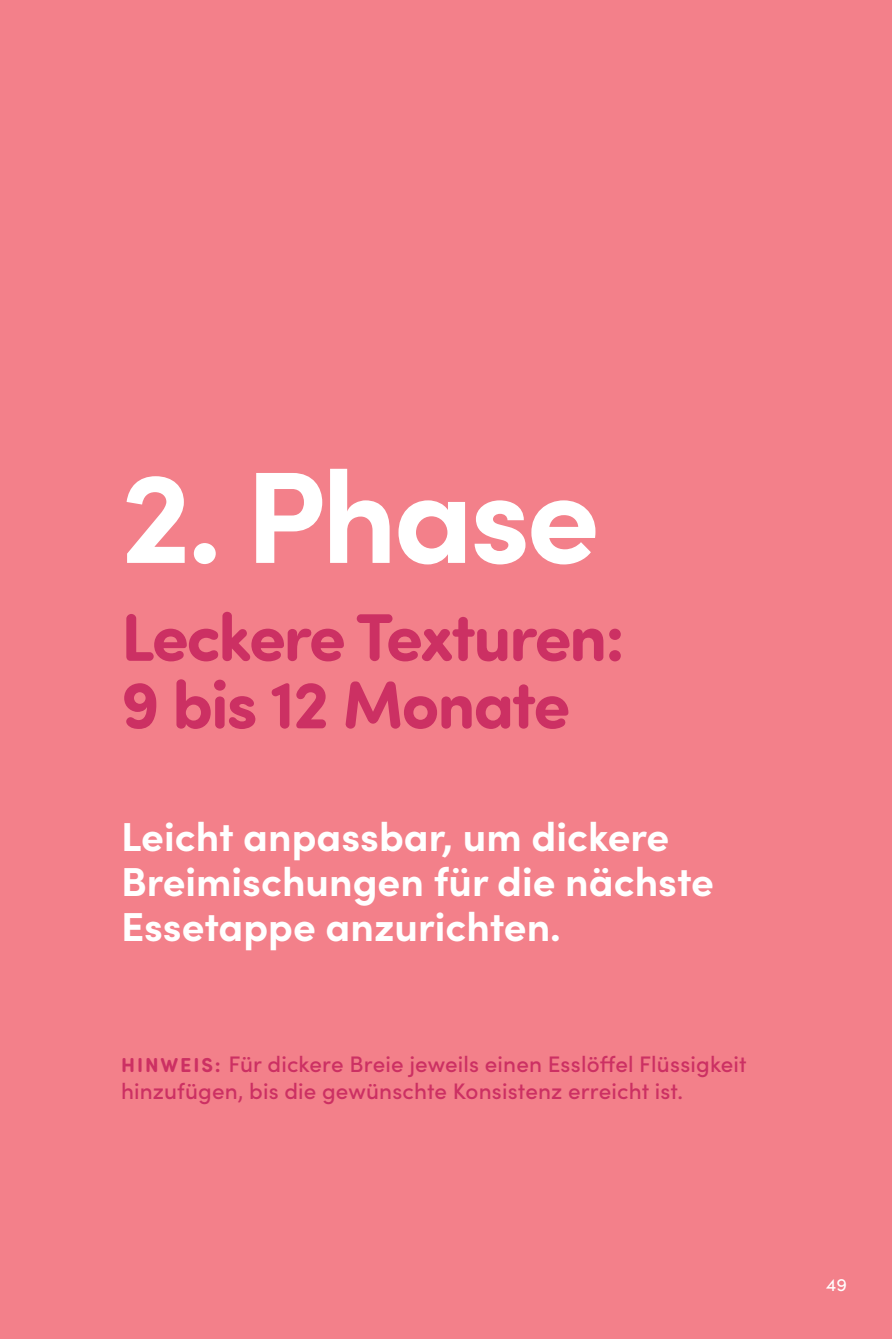
<style>
.page{position:relative;width:892px;height:1339px;background:#fff}
.page>*{position:absolute;margin:0;border:0;box-sizing:border-box;transform-origin:0 0}
.t1{font:700 130.5px "Sofia Pro";letter-spacing:-.03em;color:#fff}
.t2{font:700 67.5px/67.5px "Sofia Pro Soft";letter-spacing:-.03em;color:#cc3063}
.t3{font:700 40.5px/45px "Sofia Pro";color:#fff}
.t4{font:500 22.5px/27px "Sofia Pro";letter-spacing:.005em;color:#cc3063}
.t5{font:18px "Sofia Pro";color:#fff}
.s1{font-family:"Sofia Pro Soft";font-weight:700;font-size:20.25px}
</style>
<div class="page">
<img style="left:0;top:1px;width:1px;height:1335px">
<div style="left:1px;top:0;width:891px;height:1339px;background:#f3808a"></div>
<h1 class="t1" style="left:121px;top:416px;width:480px">2. Phase</h1>
<h2 class="t2" style="left:121px;top:599px;width:505px">Leckere Texturen:<br>9 bis 12 Monate</h2>
<h3 class="t3" style="left:121px;top:811px;width:594px">Leicht anpassbar, um dickere<br>Breimischungen für die nächste<br>Essetappe anzurichten.</h3>
<p class="t4" style="left:121px;top:1049px;width:627px"><span class="s1">HINWEIS:</span> Für dickere Breie jeweils einen Esslöffel Flüssigkeit hinzufügen, bis die gewünschte Konsistenz erreicht ist.</p>
<p class="t5" style="left:826px;top:1271px;width:22px">49</p>
</div>
